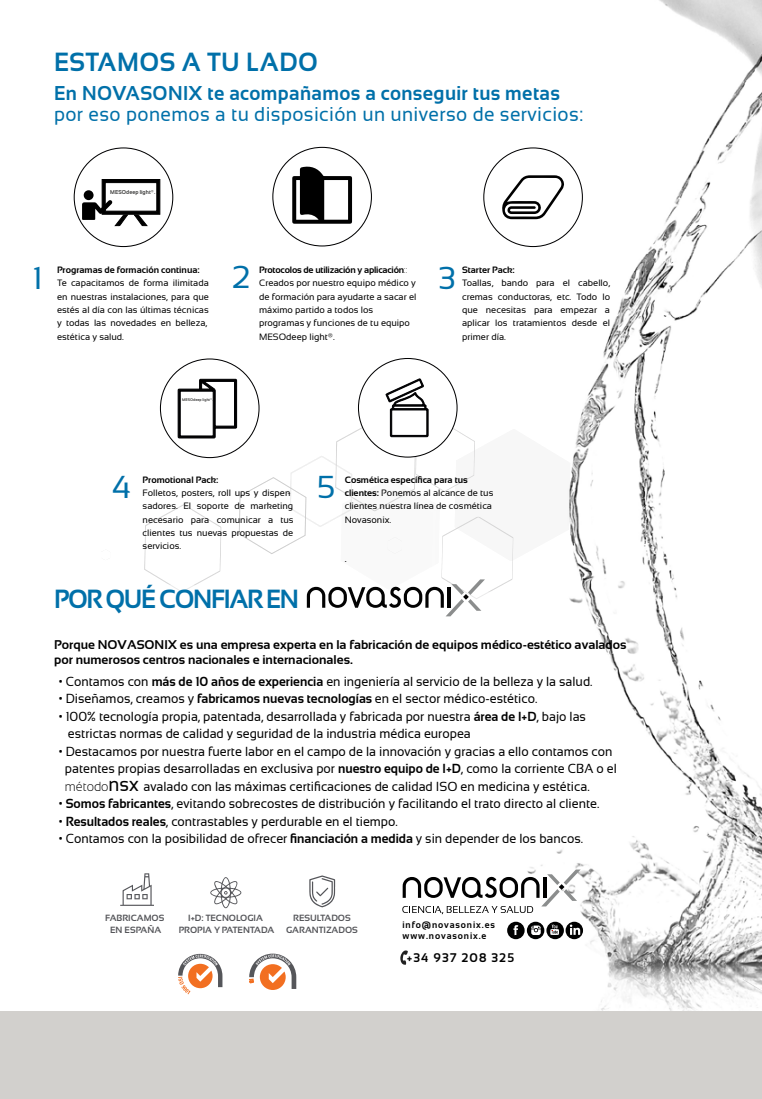
<style>
.page{position:relative;width:762px;height:1099px;background:#fff}
.page>*{position:absolute;margin:0;border:0;box-sizing:border-box;transform-origin:0 0}
.t1{font:31.75px "Sansation";color:#0070a9}
.t2{font:700 26.25px "Sansation";letter-spacing:-.055em;color:#0070a9;scale:.95 1}
.t3{font:700 26.25px "Sansation";letter-spacing:.02em;color:#0070a9;scale:.95 1}
.t4{font:20px "Sansation";letter-spacing:.02em;color:#0070a9;scale:.95 1}
.t5{font:700 20px "Sansation";letter-spacing:.02em;color:#0070a9;scale:.95 1}
.t6{font:13.12px/17.5px "Sansation";color:#000;scale:.95 1}
.t7{font:700 12.62px/15.2px "Sansation";color:#000}
.t8{font:700 12.5px "Sansation";letter-spacing:.1em;color:#000;scale:.95 1}
.t9{font:10.25px "Sansation";color:#000}
.t10{font:700 9.38px/11.2px "Sansation";letter-spacing:.1em;color:#000;scale:.95 1}
.t11{font:9.25px/13.4px "Sansation";color:#000}
.t12{font:700 9.25px "Sansation";color:#000}
.t13{font:700 9px/12px "Sansation";color:#55565a;text-align:center}
.t14{font:700 5.75px "Sansation";letter-spacing:.01em;color:#3c3c3b;scale:.95 1}
.t15{font:700 3.88px "Sansation";letter-spacing:.01em;color:#3c3c3b;scale:.95 1}
.s1{font-weight:700}
.s2{font-weight:300}
.s3{font-size:19.75px}
</style>
<div class="page">
<img style="left:519px;top:0;width:243px;height:1011px">
<svg style="left:717px;top:906px;width:9px;height:11px"></svg>
<svg style="left:713px;top:965px;width:7px;height:8px"></svg>
<svg style="left:742px;top:935px;width:20px;height:60px"></svg>
<div style="left:0;top:1011px;width:762px;height:87px;background:#d2d0cd"></div>
<svg style="left:400px;top:950px;width:8px;height:14px"></svg>
<svg style="left:565px;top:921px;width:18px;height:18px"></svg>
<svg style="left:570px;top:924px;width:10px;height:10px"></svg>
<div style="left:507px;top:921px;width:17px;height:18px;background:#000;border-radius:50%"></div>
<svg style="left:513px;top:925px;width:5px;height:10px"></svg>
<div style="left:527px;top:921px;width:17px;height:18px;background:#000;border-radius:50%"></div>
<svg style="left:531px;top:925px;width:10px;height:10px"></svg>
<svg style="left:546px;top:921px;width:18px;height:18px"></svg>
<svg style="left:550px;top:924px;width:9px;height:10px"></svg>
<svg style="left:402px;top:869px;width:178px;height:45px"></svg>
<svg style="left:601px;top:440px;width:27px;height:31px"></svg>
<svg style="left:309px;top:875px;width:26px;height:32px"></svg>
<svg style="left:210px;top:877px;width:32px;height:31px"></svg>
<svg style="left:120px;top:873px;width:34px;height:32px"></svg>
<svg style="left:178px;top:953px;width:44px;height:41px"></svg>
<svg style="left:249px;top:953px;width:47px;height:36px"></svg>
<div style="left:484px;top:148px;width:98px;height:98px;background:#fff;border-radius:50%"></div>
<svg style="left:82px;top:179px;width:78px;height:47px"></svg>
<svg style="left:502px;top:175px;width:62px;height:44px"></svg>
<svg style="left:292px;top:166px;width:60px;height:58px"></svg>
<svg style="left:144px;top:377px;width:427px;height:239px"></svg>
<h2 class="t3" style="left:54px;top:47px;width:279px">ESTAMOS A TU LADO</h2>
<h3 class="t5" style="left:54px;top:82px;width:534px">En NOVASONIX te acompañamos a conseguir tus metas</h3>
<h3 class="t4" style="left:54px;top:103px;width:558px">por eso ponemos a tu disposición un universo de servicios:</h3>
<p class="t14" style="left:110px;top:188px;width:49px">MESOdeep light®.</p>
<h1 class="t1" style="left:232px;top:259px;width:19px">2</h1>
<p class="t12" style="left:462px;top:264px;width:54px">Starter Pack:</p>
<p class="t12" style="left:57px;top:264px;width:144px">Programas de formación continua:</p>
<p class="t11" style="left:57px;top:276px;width:153px">Te capacitamos de forma ilimitada en nuestras instalaciones, para que estés al día con las últimas técnicas y todas las novedades en belleza, estética y salud.</p>
<h1 class="t1" style="left:438px;top:260px;width:19px">3</h1>
<h1 class="t1" style="left:33px;top:260px;width:11px">1</h1>
<p class="t11" style="left:259px;top:263px;width:159px"><span class="s1">Protocolos de utilización y aplicación</span><span class="s2">::<br></span>Creados por nuestro equipo médico y de formación para ayudarte a sacar el máximo partido a todos los programas y funciones de tu equipo<br>MESOdeep light®.</p>
<p class="t11" style="left:462px;top:276px;width:149px;text-align:justify">Toallas, bando para el cabello, cremas conductoras, etc. Todo lo que necesitas para empezar a aplicar los tratamientos desde el primer día.</p>
<p class="t15" style="left:182px;top:397px;width:34px">MESOdeep light®.</p>
<h1 class="t1" style="left:317px;top:469px;width:20px">5</h1>
<h1 class="t1" style="left:112px;top:469px;width:20px">4</h1>
<p class="t11" style="left:345px;top:473px;width:150px"><span class="s1">Cosmética específica para tus clientes:</span> Ponemos al alcance de tus clientes nuestra línea de cosmética<br>Novasonix.</p>
<p class="t9" style="left:345px;top:552px;width:3px">.</p>
<p class="t11" style="left:143px;top:473px;width:153px"><span class="s1">Promotional Pack:<br></span>Folletos, posters, roll ups y dispen&shy;sadores. El soporte de marketing necesario para comunicar a tus clientes tus nuevas propuestas de servicios.</p>
<h2 class="t2" style="left:54px;top:584px;width:259px">POR QUÉ CONFIAR EN</h2>
<p class="t7" style="left:54px;top:636px;width:574px">Porque NOVASONIX es una empresa experta en la fabricación de equipos médico-estético avalados por numerosos centros nacionales e internacionales.</p>
<p class="t6" style="left:59px;top:672px;width:563px">• Contamos con <span class="s1">más de 10 años de experiencia</span> en ingeniería al servicio de la belleza y la salud.</p>
<p class="t6" style="left:59px;top:689px;width:505px">• Diseñamos, creamos y <span class="s1">fabricamos nuevas tecnologías</span> en el sector médico-estético.</p>
<p class="t6" style="left:68px;top:707px;width:547px;text-indent:-9px">• 100% tecnología propia, patentada, desarrollada y fabricada por nuestra <span class="s1">área de I+D</span>, bajo las estrictas normas de calidad y seguridad de la industria médica europea</p>
<p class="t6" style="left:65px;top:742px;width:582px;text-indent:-6px">• Destacamos por nuestra fuerte labor en el campo de la innovación y gracias a ello contamos con patentes propias desarrolladas en exclusiva por <span class="s1">nuestro equipo de I+D</span>, como la corriente CBA o el <span class="s2">método</span><span class="s3">nsx</span> avalado con las máximas certificaciones de calidad ISO en medicina y estética.</p>
<p class="t6" style="left:59px;top:794px;width:570px">• <span class="s1">Somos fabricantes</span>, evitando sobrecostes de distribución y facilitando el trato directo al cliente.</p>
<p class="t6" style="left:59px;top:812px;width:358px">• <span class="s1">Resultados reales</span>, contrastables y perdurable en el tiempo.</p>
<p class="t6" style="left:59px;top:829px;width:553px">• Contamos con la posibilidad de ofrecer <span class="s1">financiación a medida</span> y sin depender de los bancos.</p>
<p class="t13" style="left:105px;top:912px;width:61px">FABRICAMOS<br>EN ESPAÑA</p>
<p class="t13" style="left:179px;top:912px;width:97px">I+D: TECNOLOGIA<br>PROPIA Y PATENTADA</p>
<p class="t13" style="left:286px;top:912px;width:73px">RESULTADOS<br>GARANTIZADOS</p>
<p class="t10" style="left:402px;top:919px;width:99px">info@novasonix.es www.novasonix.e</p>
<p class="t8" style="left:407px;top:950px;width:114px">+34 937 208 325</p>
</div>
